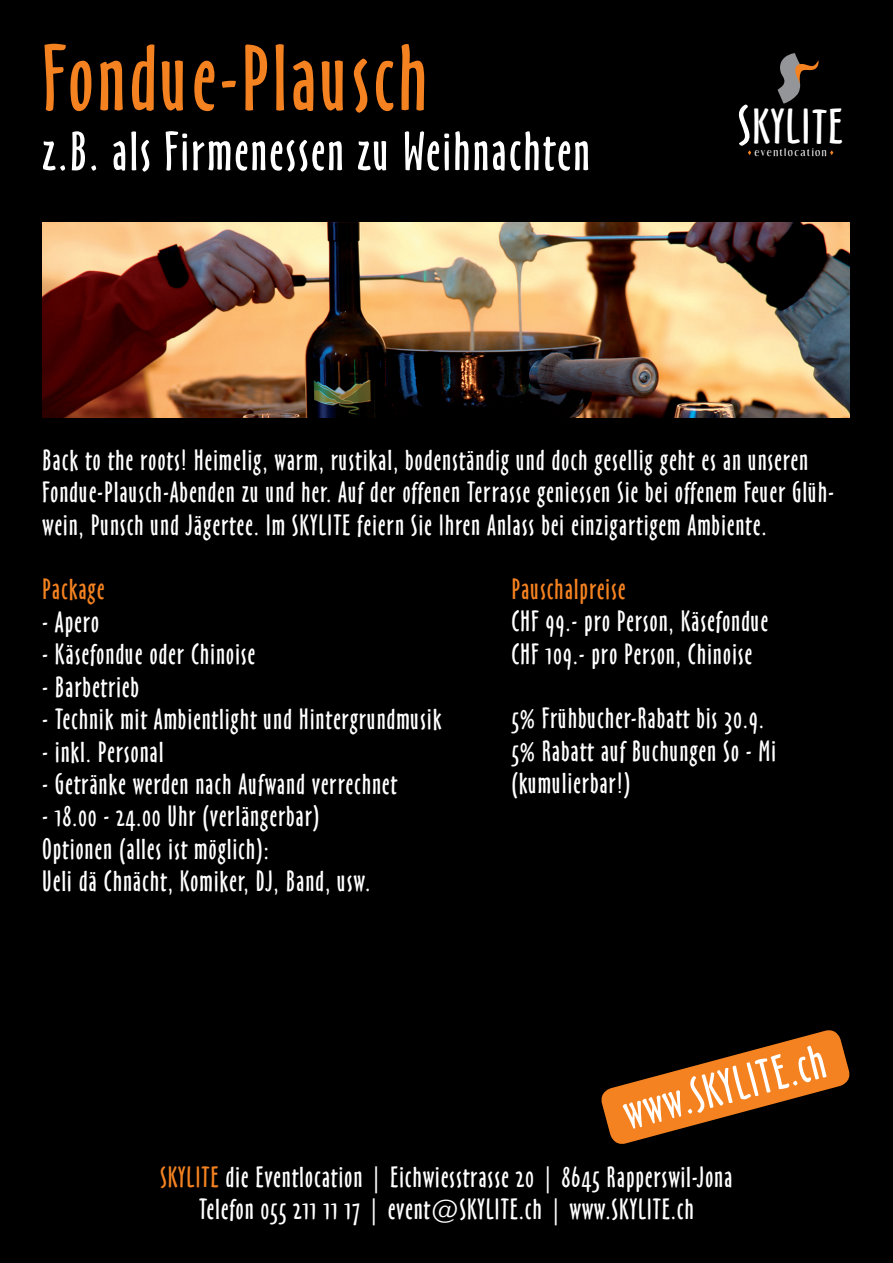
<style>
.page{position:relative;width:893px;height:1263px;background:#000}
.page>*{position:absolute;margin:0;border:0;box-sizing:border-box;transform-origin:0 0}
.t1{font:87px "Oz Handicraft BT";letter-spacing:.05em;color:#f58220}
.t2{font:51px "Oz Handicraft BT";letter-spacing:.05em;color:#fff}
.t3{font:45.15px "Oz Handicraft BT";letter-spacing:.04em;color:#fff;scale:1.1 1}
.t4{font:45px "Oz Handicraft BT";color:#fff}
.t5{font:27px/32.4px "Oz Handicraft BT";letter-spacing:.05em;color:#fff}
.t6{font:27px "Oz Handicraft BT";letter-spacing:.05em;color:#f58220}
.t7{font:10.2px "Effloresce Antique";letter-spacing:.15em;color:#fff}
.s1{font-size:50.1px}
.s2{color:#f58220}
</style>
<div class="page">
<svg style="left:601px;top:1030px;width:249px;height:114px"></svg>
<svg style="left:748px;top:150px;width:3px;height:5px"></svg>
<svg style="left:830px;top:150px;width:3px;height:5px"></svg>
<svg style="left:778px;top:53px;width:41px;height:51px"></svg>
<img style="left:43px;top:222px;width:806px;height:195px">
<h1 class="t1" style="left:43px;top:28px;width:386px">Fondue-Plausch</h1>
<h2 class="t2" style="left:43px;top:122px;width:549px">z.B. als Firmenessen zu Weihnachten</h2>
<h3 class="t3" style="left:738px;top:101px;width:96px"><span class="s1">S</span>KYLITE</h3>
<p class="t7" style="left:754px;top:147px;width:74px">eventlocation</p>
<p class="t5" style="left:43px;top:444px;width:793px">Back to the roots! Heimelig, warm, rustikal, bodenständig und doch gesellig geht es an unseren<br>Fondue-Plausch-Abenden zu und her. Auf der offenen Terrasse geniessen Sie bei offenem Feuer Glüh&shy;wein, Punsch und Jägertee. Im SKYLITE feiern Sie Ihren Anlass bei einzigartigem Ambiente.</p>
<p class="t6" style="left:43px;top:574px;width:63px">Package</p>
<p class="t5" style="left:43px;top:606px;width:58px">- Apero</p>
<p class="t5" style="left:43px;top:639px;width:214px">- Käsefondue oder Chinoise</p>
<p class="t5" style="left:43px;top:671px;width:98px">- Barbetrieb</p>
<p class="t5" style="left:43px;top:703px;width:400px">- Technik mit Ambientlight und Hintergrundmusik</p>
<p class="t5" style="left:43px;top:736px;width:122px">- inkl. Personal</p>
<p class="t5" style="left:43px;top:768px;width:356px">- Getränke werden nach Aufwand verrechnet</p>
<p class="t5" style="left:43px;top:801px;width:329px">- 18.00 - 24.00 Uhr (verlängerbar)<br>Optionen (alles ist möglich):<br>Ueli dä Chnächt, Komiker, DJ, Band, usw.</p>
<p class="t6" style="left:512px;top:573px;width:115px">Pauschalpreise</p>
<p class="t5" style="left:512px;top:605px;width:258px">CHF 99.- pro Person, Käsefondue<br>CHF 109.- pro Person, Chinoise</p>
<p class="t5" style="left:512px;top:703px;width:266px">5% Frühbucher-Rabatt bis 30.9.<br>5% Rabatt auf Buchungen So - Mi (kumulierbar!)</p>
<h3 class="t4" style="left:618px;top:1088px;width:208px;rotate:-15deg">www.SKYLITE.ch</h3>
<p class="t5" style="left:161px;top:1161px;width:573px;text-align:center"><span class="s2">SKYLITE</span> die Eventlocation | Eichwiesstrasse 20 | 8645 Rapperswil-Jona<br>Telefon 055 211 11 17 | event@SKYLITE.ch | www.SKYLITE.ch</p>
</div>
